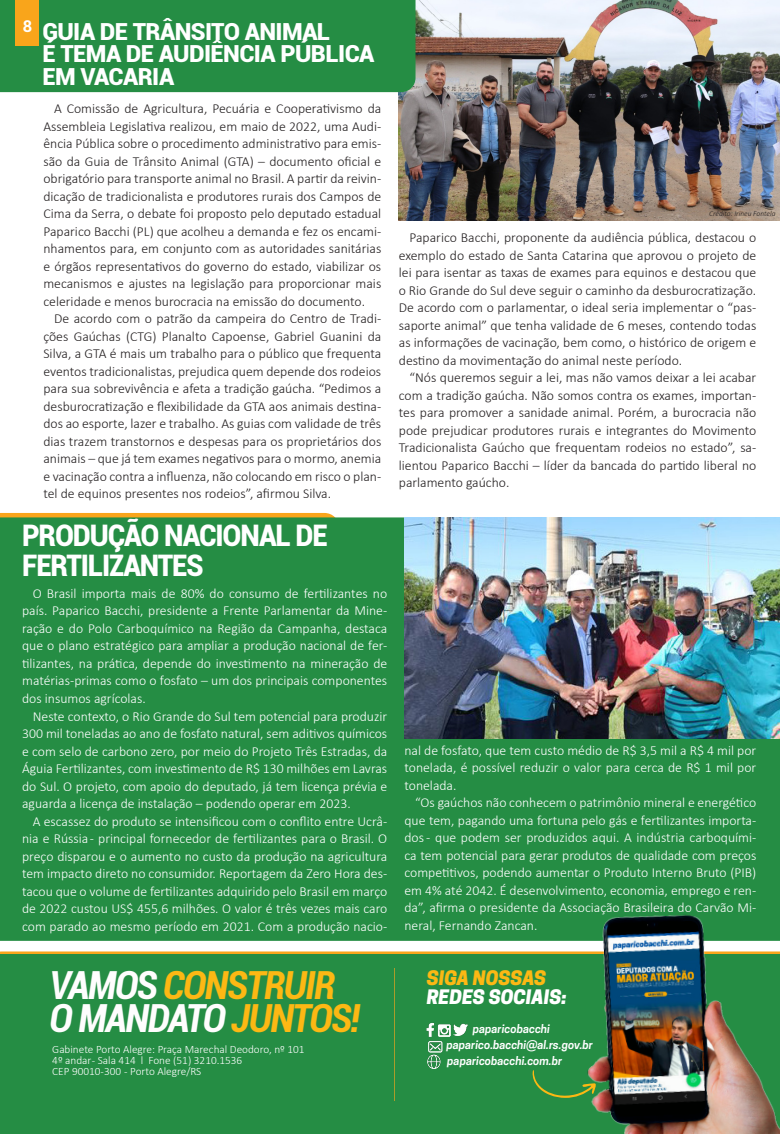
<style>
.page{position:relative;width:780px;height:1134px;background:#fff}
.page>*{position:absolute;margin:0;border:0;box-sizing:border-box;transform-origin:0 0}
.t1{font:italic 700 condensed 38.75px "Roboto";letter-spacing:-.04em;color:#fefdfd}
.t2{font:italic 700 condensed 38.75px "Roboto";letter-spacing:-.04em;color:#fcb814}
.t3{font:900 29.75px "Roboto";letter-spacing:-.04em;color:#fff;scale:.93 1}
.t4{font:900 23.5px "Roboto";letter-spacing:-.025em;color:#fff}
.t5{font:italic 800 18.75px "Cooper Hewitt";color:#fff}
.t6{font:italic 800 18.75px "Cooper Hewitt";color:#fcb814}
.Texto{font:700 16.25px "Roboto";color:#fff}
.t7{font:300 13.75px/17.5px "Calibri";color:#231f20;text-align:justify}
.t8{font:300 13.75px/17.5px "Calibri";color:#fff;text-align:justify}
.t9{font:300 11.25px "Calibri";color:#fff}
.t10{font:italic 600 11.25px "Cooper Hewitt";color:#fff}
.t11{font:italic 300 7.5px "Calibri";color:#231f20}
.s1{color:#fefdfd}
.s2{color:#fcb814}
</style>
<div class="page">
<img style="left:399px;top:0;width:381px;height:220px">
<div style="left:0;top:0;width:415px;height:92px;background:#258d44"></div>
<div style="left:0;top:954px;width:780px;height:180px;background:#258d44"></div>
<div style="left:16px;top:0;width:22px;height:46px;background:#f9a51b"></div>
<div style="left:17px;top:0;width:22px;height:46px;background:#f9a51b"></div>
<div style="left:0;top:517px;width:780px;height:424px;background:#258d44"></div>
<img style="left:404px;top:517px;width:376px;height:221px">
<img style="left:424px;top:868px;width:356px;height:266px">
<div style="left:394px;top:960px;width:11px;height:151px;border:1px solid #258d44"></div>
<img style="left:426px;top:1055px;width:17px;height:13px">
<img style="left:428px;top:1039px;width:15px;height:14px">
<img style="left:426px;top:1021px;width:41px;height:15px">
<svg style="left:532px;top:1070px;width:64px;height:28px"></svg>
<p class="Texto" style="left:23px;top:15px;width:11px">8</p>
<p class="t4" style="left:42px;top:15px;width:289px">GUIA DE TRÂNSITO ANIMAL</p>
<p class="t4" style="left:42px;top:37px;width:333px">É TEMA DE AUDIÊNCIA PÚBLICA</p>
<p class="t4" style="left:42px;top:60px;width:133px">EM VACARIA</p>
<p class="t7" style="left:43px;top:100px;width:339px;text-indent:11px">A Comissão de Agricultura, Pecuária e Cooperativismo da Assembleia Legislativa realizou, em maio de 2022, uma Audi&shy;ência Pública sobre o procedimento administrativo para emis&shy;são da Guia de Trânsito Animal (GTA) – documento oficial e obrigatório para transporte animal no Brasil. A partir da reivin&shy;dicação de tradicionalista e produtores rurais dos Campos de Cima da Serra, o debate foi proposto pelo deputado estadual Paparico Bacchi (PL) que acolheu a demanda e fez os encami&shy;nhamentos para, em conjunto com as autoridades sanitárias e órgãos representativos do governo do estado, viabilizar os mecanismos e ajustes na legislação para proporcionar mais celeridade e menos burocracia na emissão do documento.</p>
<p class="t7" style="left:43px;top:310px;width:339px;text-indent:11px">De acordo com o patrão da campeira do Centro de Tradi&shy;ções Gaúchas (CTG) Planalto Capoense, Gabriel Guanini da Silva, a GTA é mais um trabalho para o público que frequenta eventos tradicionalistas, prejudica quem depende dos rodeios para sua sobrevivência e afeta a tradição gaúcha. “Pedimos a desburocratização e flexibilidade da GTA aos animais destina&shy;dos ao esporte, lazer e trabalho. As guias com validade de três dias trazem transtornos e despesas para os proprietários dos animais – que já tem exames negativos para o mormo, anemia e vacinação contra a influenza, não colocando em risco o plan&shy;tel de equinos presentes nos rodeios”, afirmou Silva.</p>
<p class="t3" style="left:22px;top:515px;width:330px">PRODUÇÃO NACIONAL DE</p>
<p class="t3" style="left:22px;top:545px;width:197px">FERTILIZANTES</p>
<p class="t8" style="left:22px;top:584px;width:366px;text-indent:11px">O Brasil importa mais de 80% do consumo de fertilizantes no país. Paparico Bacchi, presidente a Frente Parlamentar da Mine&shy;ração e do Polo Carboquímico na Região da Campanha, destaca que o plano estratégico para ampliar a produção nacional de fer&shy;tilizantes, na prática, depende do investimento na mineração de matérias-primas como o fosfato – um dos principais componentes dos insumos agrícolas.</p>
<p class="t8" style="left:22px;top:707px;width:366px;text-indent:11px">Neste contexto, o Rio Grande do Sul tem potencial para produzir 300 mil toneladas ao ano de fosfato natural, sem aditivos químicos e com selo de carbono zero, por meio do Projeto Três Estradas, da Águia Fertilizantes, com investimento de R$ 130 milhões em Lavras do Sul. O projeto, com apoio do deputado, já tem licença prévia e aguarda a licença de instalação – podendo operar em 2023.</p>
<p class="t8" style="left:22px;top:812px;width:366px;text-indent:11px">A escassez do produto se intensificou com o conflito entre Ucrâ&shy;nia e Rússia - principal fornecedor de fertilizantes para o Brasil. O preço disparou e o aumento no custo da produção na agricultura tem impacto direto no consumidor. Reportagem da Zero Hora des&shy;tacou que o volume de fertilizantes adquirido pelo Brasil em março de 2022 custou US$ 455,6 milhões. O valor é três vezes mais caro com parado ao mesmo período em 2021. Com a produção nacio-</p>
<p class="t2" style="left:50px;top:957px;width:287px"><span class="s1">VAMOS</span> CONSTRUIR</p>
<p class="t1" style="left:50px;top:991px;width:312px">O MANDATO <span class="s2">JUNTOS!</span></p>
<p class="t9" style="left:52px;top:1042px;width:254px">Gabinete Porto Alegre: Praça Marechal Deodoro, nº 101</p>
<p class="t9" style="left:52px;top:1054px;width:191px">4º andar - Sala 414 l Fone (51) 3210.1536</p>
<p class="t9" style="left:52px;top:1064px;width:151px">CEP 90010-300 - Porto Alegre/RS</p>
<p class="t11" style="left:709px;top:209px;width:68px">Crédito: Irineu Fontela</p>
<p class="t7" style="left:399px;top:229px;width:359px;text-indent:11px">Paparico Bacchi, proponente da audiência pública, destacou o exemplo do estado de Santa Catarina que aprovou o projeto de lei para isentar as taxas de exames para equinos e destacou que o Rio Grande do Sul deve seguir o caminho da desburocratização.<br>De acordo com o parlamentar, o ideal seria implementar o “pas&shy;saporte animal” que tenha validade de 6 meses, contendo todas as informações de vacinação, bem como, o histórico de origem e destino da movimentação do animal neste período.</p>
<p class="t7" style="left:399px;top:369px;width:359px;text-indent:11px">“Nós queremos seguir a lei, mas não vamos deixar a lei acabar com a tradição gaúcha. Não somos contra os exames, importan&shy;tes para promover a sanidade animal. Porém, a burocracia não pode prejudicar produtores rurais e integrantes do Movimento Tradicionalista Gaúcho que frequentam rodeios no estado”, sa&shy;lientou Paparico Bacchi – líder da bancada do partido liberal no parlamento gaúcho.</p>
<p class="t8" style="left:404px;top:741px;width:353px">nal de fosfato, que tem custo médio de R$ 3,5 mil a R$ 4 mil por tonelada, é possível reduzir o valor para cerca de R$ 1 mil por tonelada.</p>
<p class="t8" style="left:404px;top:793px;width:353px;text-indent:11px">“Os gaúchos não conhecem o patrimônio mineral e energético que tem, pagando uma fortuna pelo gás e fertilizantes importa&shy;dos - que podem ser produzidos aqui. A indústria carboquími&shy;ca tem potencial para gerar produtos de qualidade com preços competitivos, podendo aumentar o Produto Interno Bruto (PIB) em 4% até 2042. É desenvolvimento, economia, emprego e ren&shy;da”, afirma o presidente da Associação Brasileira do Carvão Mi&shy;neral, Fernando Zancan.</p>
<p class="t6" style="left:426px;top:967px;width:121px">SIGA NOSSAS</p>
<p class="t5" style="left:426px;top:985px;width:141px">REDES SOCIAIS:</p>
<p class="t10" style="left:473px;top:1022px;width:79px">paparicobacchi</p>
<p class="t10" style="left:447px;top:1054px;width:116px">paparicobacchi.com.br</p>
<p class="t10" style="left:446px;top:1038px;width:148px">paparico.bacchi@al.rs.gov.br</p>
</div>
